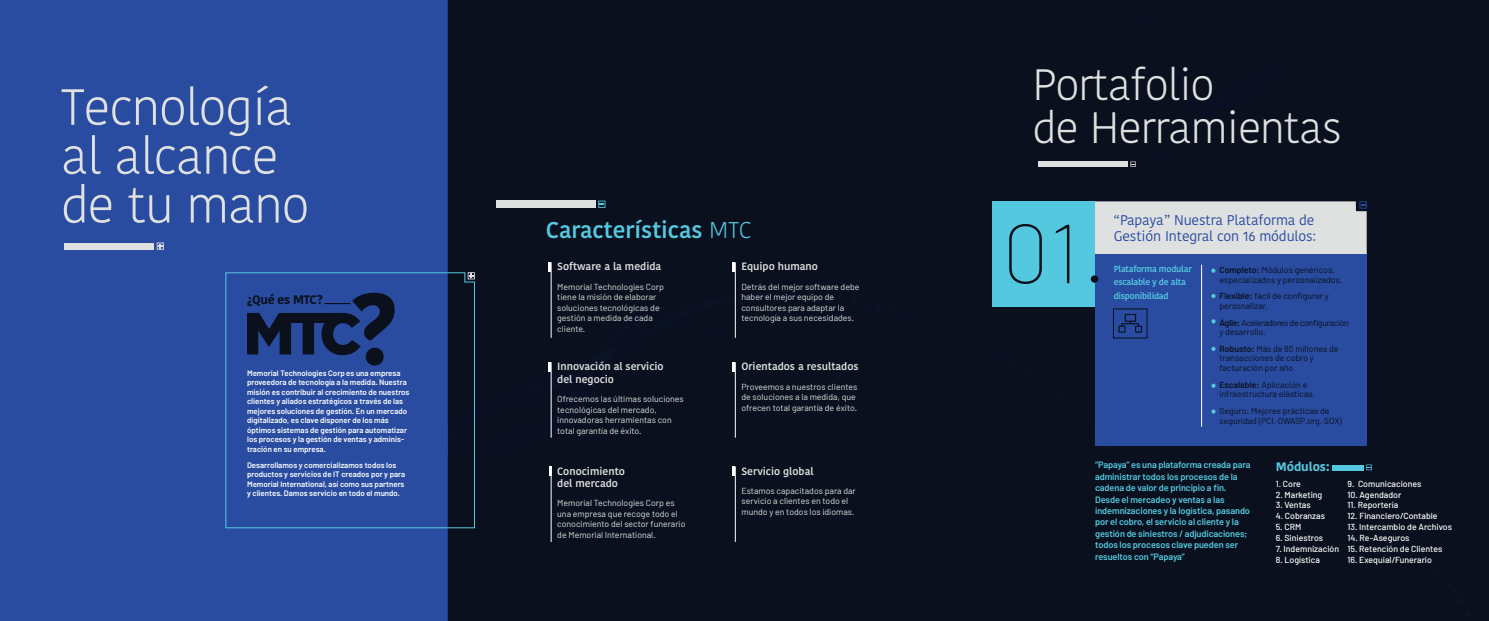
<style>
.page{position:relative;width:1489px;height:621px;background:#fff}
.page>*{position:absolute;margin:0;border:0;box-sizing:border-box;transform-origin:0 0}
.t1{font:700 97.21px "Kohinoor Bangla";color:#0a111d}
.t2{font:100 83.39px "Barlow";color:#0a111d}
.t3{font:300 50.75px/48.8px "Kohinoor Telugu";letter-spacing:-.025em;color:#dfe0e0}
.t4{font:300 43.75px/42.7px "Kohinoor Telugu";letter-spacing:-.025em;color:#dfe0e0}
.t5{font:600 22.75px "Kohinoor Devanagari";color:#54c8df}
.t6{font:14px/16.8px "Kohinoor Bangla";letter-spacing:-.01em;color:#294ca1}
.t7{font:700 12.25px "Kohinoor Bangla";letter-spacing:-.025em;color:#0a111d}
.t8{font:700 12.25px "Kohinoor Bangla";color:#54c8df}
.t9{font:600 10.5px/12.6px "Kohinoor Bangla";color:#dfe0e0}
.t10{font:600 9.19px/11.4px "Barlow";letter-spacing:-.01em;color:#54c8df}
.t11{font:8.75px/10.5px "Barlow";color:#dfe0e0}
.t12{font:8.75px/9.6px "Barlow";color:#0a111d}
.t13{font:500 8.75px "Barlow";color:#fff}
.t14{font:600 8.75px/13.1px "Kohinoor Bangla";letter-spacing:-.025em;color:#54c8df}
.t15{font:8.75px/9.6px "Barlow";letter-spacing:-.035em;color:#0a111d}
.t16{font:600 7.88px/9.5px "Barlow";color:#fff}
.s1{font-weight:300}
.s2{font-weight:600}
</style>
<div class="page">
<div style="left:0;top:0;width:496px;height:620px;background:#294ca1"></div>
<div style="left:448px;top:0;width:1040px;height:620px;background:#0a101d"></div>
<div style="left:496px;top:200px;width:100px;height:8px;background:#dfe0e0"></div>
<svg style="left:598px;top:200px;width:7px;height:8px"></svg>
<hr style="left:551px;top:262px;width:1px;height:75px;background:#fff">
<svg style="left:548px;top:262px;width:3px;height:10px"></svg>
<hr style="left:735px;top:262px;width:1px;height:75px;background:#fff">
<svg style="left:732px;top:262px;width:3px;height:10px"></svg>
<hr style="left:551px;top:362px;width:1px;height:75px;background:#fff">
<svg style="left:548px;top:362px;width:3px;height:9px"></svg>
<hr style="left:735px;top:362px;width:1px;height:75px;background:#fff">
<svg style="left:732px;top:362px;width:3px;height:9px"></svg>
<hr style="left:551px;top:466px;width:1px;height:75px;background:#fff">
<svg style="left:548px;top:466px;width:3px;height:9px"></svg>
<hr style="left:735px;top:466px;width:1px;height:75px;background:#fff">
<svg style="left:732px;top:466px;width:3px;height:9px"></svg>
<div style="left:1038px;top:161px;width:89px;height:6px;background:#dfe0e0"></div>
<svg style="left:1130px;top:161px;width:5px;height:6px"></svg>
<div style="left:1094px;top:254px;width:272px;height:191px;background:#294ca1"></div>
<div style="left:992px;top:201px;width:102px;height:105px;background:#54c8df"></div>
<hr style="left:1201px;top:264px;width:1px;height:162px;background:#fff">
<svg style="left:1211px;top:268px;width:4px;height:4px"></svg>
<svg style="left:1211px;top:294px;width:4px;height:4px"></svg>
<svg style="left:1211px;top:319px;width:4px;height:4px"></svg>
<svg style="left:1211px;top:346px;width:4px;height:4px"></svg>
<svg style="left:1211px;top:383px;width:4px;height:4px"></svg>
<svg style="left:1211px;top:409px;width:4px;height:4px"></svg>
<svg style="left:1094px;top:201px;width:272px;height:57px;background:#cfd2d9"></svg>
<div style="left:1332px;top:464px;width:31px;height:5px;background:#54c8df"></div>
<svg style="left:1366px;top:464px;width:5px;height:6px"></svg>
<div style="left:65px;top:243px;width:89px;height:6px;background:#dfe0e0"></div>
<svg style="left:157px;top:242px;width:7px;height:7px"></svg>
<svg style="left:225px;top:272px;width:250px;height:256px"></svg>
<svg style="left:1118px;top:313px;width:23px;height:19px"></svg>
<div style="left:1112px;top:308px;width:35px;height:30px;border:1px solid #0a111d"></div>
<h3 class="t3" style="left:61px;top:83px;width:250px">Tecnología al alcance de tu mano</h3>
<h3 class="t7" style="left:247px;top:289px;width:78px">¿Qué es MTC?</h3>
<h1 class="t1" style="left:347px;top:245px;width:53px">?</h1>
<p class="t16" style="left:247px;top:368px;width:164px">Memorial Technologies Corp es una empresa proveedora de tecnología a la medida. Nuestra misión es contribuir al crecimiento de nuestros clientes y aliados estratégicos a través de las mejores soluciones de gestión. En un mercado digitalizado, es clave disponer de los más óptimos sistemas de gestión para automatizar los procesos y la gestión de ventas y adminis&shy;tración en su empresa.</p>
<p class="t16" style="left:247px;top:460px;width:160px">Desarrollamos y comercializamos todos los productos y servicios de IT creados por y para Memorial International, así como sus partners y clientes. Damos servicio en todo el mundo.</p>
<h3 class="t5" style="left:546px;top:216px;width:207px">Características <span class="s1">MTC</span></h3>
<p class="t9" style="left:557px;top:260px;width:106px">Software a la medida</p>
<p class="t11" style="left:557px;top:281px;width:108px">Memorial Technologies Corp tiene la misión de elaborar soluciones tecnológicas de gestión a medida de cada cliente.</p>
<p class="t9" style="left:741px;top:260px;width:78px">Equipo humano</p>
<p class="t11" style="left:741px;top:281px;width:119px">Detrás del mejor software debe haber el mejor equipo de consultores para adaptar la tecnología a sus necesidades.</p>
<p class="t9" style="left:557px;top:359px;width:108px">Innovación al servicio del negocio</p>
<p class="t11" style="left:557px;top:393px;width:128px">Ofrecemos las últimas soluciones tecnológicas del mercado, innovadoras herramientas con total garantía de éxito.</p>
<p class="t9" style="left:557px;top:463px;width:69px">Conocimiento del mercado</p>
<p class="t11" style="left:557px;top:497px;width:130px">Memorial Technologies Corp es una empresa que recoge todo el conocimiento del sector funerario de Memorial International.</p>
<p class="t9" style="left:741px;top:359px;width:119px">Orientados a resultados</p>
<p class="t11" style="left:741px;top:380px;width:117px">Proveemos a nuestros clientes de soluciones a la medida, que ofrecen total garantía de éxito.</p>
<p class="t9" style="left:741px;top:463px;width:74px">Servicio global</p>
<p class="t11" style="left:741px;top:484px;width:116px">Estamos capacitados para dar servicio a clientes en todo el mundo y en todos los idiomas.</p>
<h3 class="t4" style="left:1032px;top:64px;width:311px">Portafolio<br>de Herramientas</h3>
<h2 class="t2" style="left:1002px;top:201px;width:106px">01.</h2>
<h3 class="t6" style="left:1113px;top:211px;width:203px">“Papaya” Nuestra Plataforma de<br>Gestión Integral con 16 módulos:</h3>
<p class="t14" style="left:1113px;top:262px;width:80px">Plataforma modular escalable y de alta</p>
<p class="t12" style="left:1219px;top:264px;width:124px"><span class="s2">Completo:</span> Módulos genéricos, especializados y personalizados.</p>
<p class="t12" style="left:1219px;top:291px;width:111px"><span class="s2">Flexible:</span> fácil de configurar y personalizar.</p>
<p class="t15" style="left:1219px;top:317px;width:131px"><span class="s2">Ágile:</span> Aceleradores de configuración y desarrollo.</p>
<p class="t12" style="left:1219px;top:343px;width:121px"><span class="s2">Robusto:</span> Más de 80 millones de transacciones de cobro y facturación por año</p>
<p class="t12" style="left:1219px;top:379px;width:97px"><span class="s2">Escalable:</span> Aplicación e infraestructura elásticas.</p>
<p class="t12" style="left:1219px;top:405px;width:124px">Seguro: Mejores prácticas de seguridad (PCI, OWASP.org, SOX)</p>
<p class="t14" style="left:1113px;top:288px;width:56px">disponibilidad</p>
<p class="t10" style="left:1095px;top:459px;width:157px">“Papaya” es una plataforma creada para administrar todos los procesos de la cadena de valor de principio a fin.<br>Desde el mercadeo y ventas a las indemnizaciones y la logística, pasando por el cobro, el servicio al cliente y la gestión de siniestros / adjudicaciones; todos los procesos clave pueden ser resueltos con “Papaya”</p>
<h3 class="t8" style="left:1275px;top:456px;width:55px">Módulos:</h3>
<p class="t13" style="left:1275px;top:477px;width:27px">1. Core</p>
<p class="t13" style="left:1275px;top:488px;width:48px">2. Marketing</p>
<p class="t13" style="left:1275px;top:499px;width:36px">3. Ventas</p>
<p class="t13" style="left:1275px;top:510px;width:51px">4. Cobranzas</p>
<p class="t13" style="left:1275px;top:521px;width:27px">5. CRM</p>
<p class="t13" style="left:1275px;top:532px;width:49px">6. Siniestros</p>
<p class="t13" style="left:1275px;top:543px;width:65px">7. Indemnización</p>
<p class="t13" style="left:1275px;top:554px;width:46px">8. Logística</p>
<p class="t13" style="left:1347px;top:477px;width:75px">9. Comunicaciones</p>
<p class="t13" style="left:1347px;top:488px;width:55px">10. Agendador</p>
<p class="t13" style="left:1347px;top:499px;width:52px">11. Reportería</p>
<p class="t13" style="left:1347px;top:510px;width:92px">12. Financiero/Contable</p>
<p class="t13" style="left:1347px;top:521px;width:106px">13. Intercambio de Archivos</p>
<p class="t13" style="left:1347px;top:532px;width:63px">14. Re-Aseguros</p>
<p class="t13" style="left:1347px;top:543px;width:96px">15. Retención de Clientes</p>
<p class="t13" style="left:1347px;top:554px;width:86px">16. Exequial/Funerario</p>
</div>
